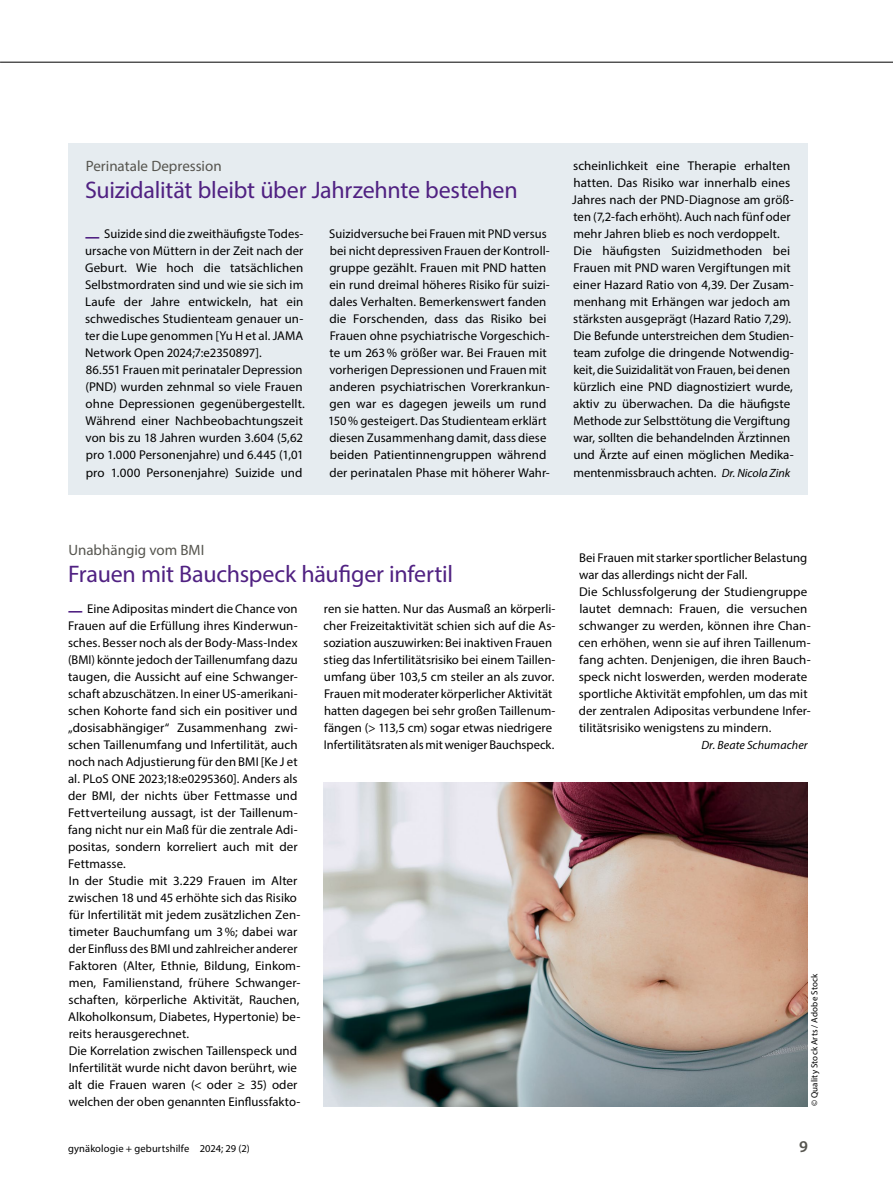
<style>
.page{position:relative;width:893px;height:1187px;background:#fff}
.page>*{position:absolute;margin:0;border:0;box-sizing:border-box;transform-origin:0 0}
.Title_8{font:24px "Myriad Pro";letter-spacing:-.01em;color:#502182}
.t1{font:600 16.5px "Myriad Pro";color:#56554f}
.SuperTitle_55{font:15px "Myriad Pro";color:#56554f}
.Para_Meldung{font:12.75px/17px "Myriad Pro";letter-spacing:.005em;color:#000}
.Para_Meldung-2{font:italic 12px "Myriad Pro";letter-spacing:.01em;color:#000}
.t2{font:10.5px "Myriad Pro";letter-spacing:.015em;color:#000}
.Image_Source_x{font:9px "Myriad Pro";letter-spacing:.015em;color:#000}
.s1{font-weight:700;font-size:16.65px;color:#502182}
.s2{font-style:italic;font-size:12px}
</style>
<div class="page">
<img style="left:323px;top:782px;width:485px;height:324px">
<div style="left:68px;top:144px;width:740px;height:350px;background:#e6ecf0"></div>
<hr style="left:0;top:62px;width:893px;height:1px;background:#000">
<p class="SuperTitle_55" style="left:86px;top:156px;width:138px">Perinatale Depression</p>
<p class="Title_8" style="left:85px;top:175px;width:434px">Suizidalität bleibt über Jahrzehnte bestehen</p>
<p class="Para_Meldung" style="left:85px;top:225px;width:220px;text-align:justify"><span class="s1">—</span> Suizide sind die zweithäufigste Todes&shy;ursache von Müttern in der Zeit nach der Geburt. Wie hoch die tatsächlichen Selbstmordraten sind und wie sie sich im Laufe der Jahre entwickeln, hat ein schwedisches Studienteam genauer un&shy;ter die Lupe genommen [Yu H et al. JAMA Network Open 2024;7:e2350897].</p>
<p class="Para_Meldung" style="left:85px;top:361px;width:221px">86.551 Frauen mit perinataler Depression (PND) wurden zehnmal so viele Frauen ohne Depressionen gegenübergestellt.<br>Während einer Nachbeobachtungszeit von bis zu 18 Jahren wurden 3.604 (5,62 pro 1.000 Personenjahre) und 6.445 (1,01 pro 1.000 Personenjahre) Suizide und</p>
<p class="Para_Meldung" style="left:328px;top:225px;width:223px">Suizidversuche bei Frauen mit PND versus bei nicht depressiven Frauen der Kontroll&shy;gruppe gezählt. Frauen mit PND hatten ein rund dreimal höheres Risiko für suizi&shy;dales Verhalten. Bemerkenswert fanden die Forschenden, dass das Risiko bei Frauen ohne psychiatrische Vorgeschich&shy;te um 263% größer war. Bei Frauen mit vorherigen Depressionen und Frauen mit anderen psychiatrischen Vorerkrankun&shy;gen war es dagegen jeweils um rund 150% gesteigert. Das Studienteam erklärt diesen Zusammenhang damit, dass diese beiden Patientinnengruppen während der perinatalen Phase mit höherer Wahr-</p>
<p class="Para_Meldung" style="left:572px;top:157px;width:223px">scheinlichkeit eine Therapie erhalten hatten. Das Risiko war innerhalb eines Jahres nach der PND-Diagnose am größ&shy;ten (7,2-fach erhöht). Auch nach fünf oder mehr Jahren blieb es noch verdoppelt.</p>
<p class="Para_Meldung" style="left:573px;top:242px;width:222px">Die häufigsten Suizidmethoden bei Frauen mit PND waren Vergiftungen mit einer Hazard Ratio von 4,39. Der Zusam&shy;menhang mit Erhängen war jedoch am stärksten ausgeprägt (Hazard Ratio 7,29).</p>
<p class="Para_Meldung" style="left:573px;top:327px;width:222px">Die Befunde unterstreichen dem Studien&shy;team zufolge die dringende Notwendig&shy;keit, die Suizidalität von Frauen, bei denen kürzlich eine PND diagnostiziert wurde, aktiv zu überwachen. Da die häufigste Methode zur Selbsttötung die Vergiftung war, sollten die behandelnden Ärztinnen und Ärzte auf einen möglichen Medika&shy;mentenmissbrauch achten. <span class="s2">Dr. Nicola Zink</span></p>
<p class="SuperTitle_55" style="left:69px;top:540px;width:137px">Unabhängig vom BMI</p>
<p class="Title_8" style="left:68px;top:559px;width:386px">Frauen mit Bauchspeck häufiger infertil</p>
<p class="Para_Meldung" style="left:68px;top:599px;width:231px;text-align:justify"><span class="s1">—</span> Eine Adipositas mindert die Chance von Frauen auf die Erfüllung ihres Kinderwun&shy;sches. Besser noch als der Body-Mass-Index (BMI) könnte jedoch der Taillenumfang dazu taugen, die Aussicht auf eine Schwanger&shy;schaft abzuschätzen. In einer US-amerikani&shy;schen Kohorte fand sich ein positiver und „dosisabhängiger“ Zusammenhang zwi&shy;schen Taillenumfang und Infertilität, auch noch nach Adjustierung für den BMI [Ke J et al. PLoS ONE 2023;18:e0295360]. Anders als der BMI, der nichts über Fettmasse und Fettverteilung aussagt, ist der Taillenum&shy;fang nicht nur ein Maß für die zentrale Adi&shy;positas, sondern korreliert auch mit der Fettmasse.</p>
<p class="Para_Meldung" style="left:68px;top:871px;width:234px">In der Studie mit 3.229 Frauen im Alter zwischen 18 und 45 erhöhte sich das Risiko für Infertilität mit jedem zusätzlichen Zen&shy;timeter Bauchumfang um 3%; dabei war der Einfluss des BMI und zahlreicher anderer Faktoren (Alter, Ethnie, Bildung, Einkom&shy;men, Familienstand, frühere Schwanger&shy;schaften, körperliche Aktivität, Rauchen, Alkoholkonsum, Diabetes, Hypertonie) be&shy;reits herausgerechnet.</p>
<p class="Para_Meldung" style="left:69px;top:1042px;width:233px">Die Korrelation zwischen Taillenspeck und Infertilität wurde nicht davon berührt, wie alt die Frauen waren (&lt; oder ≥ 35) oder welchen der oben genannten Einflussfakto-</p>
<p class="Para_Meldung" style="left:323px;top:599px;width:234px">ren sie hatten. Nur das Ausmaß an körperli&shy;cher Freizeitaktivität schien sich auf die As&shy;soziation auszuwirken: Bei inaktiven Frauen stieg das Infertilitätsrisiko bei einem Taillen&shy;umfang über 103,5 cm steiler an als zuvor.<br>Frauen mit moderater körperlicher Aktivität hatten dagegen bei sehr großen Taillenum&shy;fängen (&gt; 113,5 cm) sogar etwas niedrigere Infertilitätsraten als mit weniger Bauchspeck.</p>
<p class="Para_Meldung" style="left:579px;top:548px;width:230px">Bei Frauen mit starker sportlicher Belastung war das allerdings nicht der Fall.</p>
<p class="Para_Meldung" style="left:579px;top:582px;width:234px">Die Schlussfolgerung der Studiengruppe lautet demnach: Frauen, die versuchen schwanger zu werden, können ihre Chan&shy;cen erhöhen, wenn sie auf ihren Taillenum&shy;fang achten. Denjenigen, die ihren Bauch&shy;speck nicht loswerden, werden moderate sportliche Aktivität empfohlen, um das mit der zentralen Adipositas verbundene Infer&shy;tilitätsrisiko wenigstens zu mindern.</p>
<p class="Para_Meldung-2" style="left:701px;top:737px;width:108px">Dr. Beate Schumacher</p>
<p class="Image_Source_x" style="left:809px;top:1106px;width:134px;rotate:-90deg">© Quality Stock Arts / Adobe Stock</p>
<p class="t2" style="left:68px;top:1141px;width:183px">gynäkologie + geburtshilfe 2024; 29 (2)</p>
<p class="t1" style="left:799px;top:1135px;width:10px">9</p>
</div>
